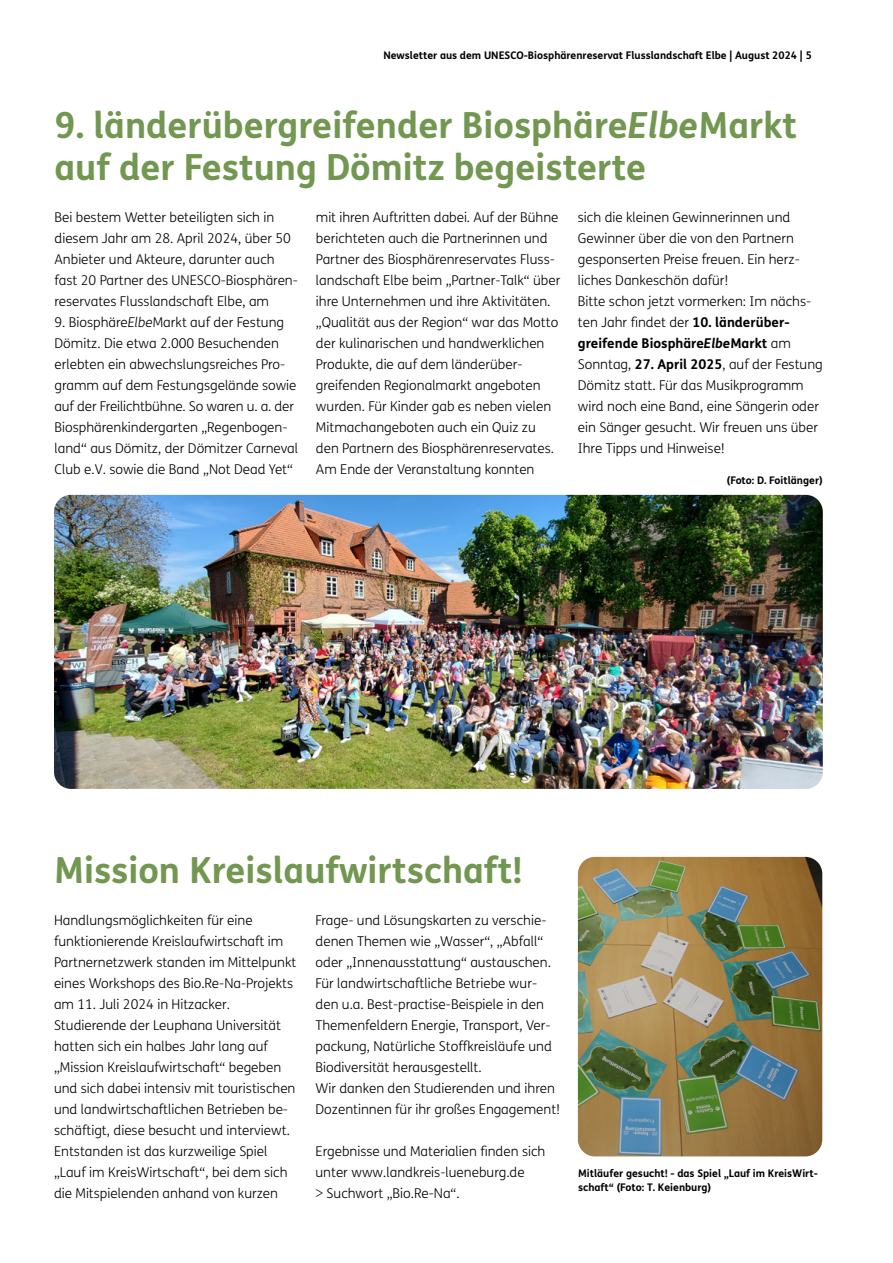
<style>
.page{position:relative;width:893px;height:1263px;background:#fff}
.page>*{position:absolute;margin:0;border:0;box-sizing:border-box;transform-origin:0 0}
.t1{font:700 36px/42px "FS Me";color:#719751}
.t2{font:300 13.5px/21px "FS Me";color:#000}
.t3{font:700 10.5px/13.5px "FS Me";color:#000}
.s1{font-style:italic}
.s2{font-weight:700}
.s3{font-weight:700;font-style:italic}
</style>
<div class="page">
<img style="left:54px;top:495px;width:769px;height:294px">
<img style="left:578px;top:857px;width:244px;height:299px">
<p class="t3" style="left:383px;top:49px;width:430px">Newsletter aus dem UNESCO-Biosphärenreservat Flusslandschaft Elbe | August 2024 | 5</p>
<h1 class="t1" style="left:55px;top:105px;width:744px">9. länderübergreifender Biosphäre<span class="s1">Elbe</span>Markt auf der Festung Dömitz begeisterte</h1>
<p class="t2" style="left:316px;top:207px;width:246px">mit ihren Auftritten dabei. Auf der Bühne berichteten auch die Partnerinnen und Partner des Biosphärenreservates Fluss&shy;landschaft Elbe beim „Partner-Talk“ über ihre Unternehmen und ihre Aktivitäten. „Qualität aus der Region“ war das Motto der kulinarischen und handwerklichen Produkte, die auf dem länderüber&shy;greifenden Regionalmarkt angeboten wurden. Für Kinder gab es neben vielen Mitmachangeboten auch ein Quiz zu den Partnern des Biosphärenreservates.<br>Am Ende der Veranstaltung konnten</p>
<p class="t2" style="left:578px;top:207px;width:246px">sich die kleinen Gewinnerinnen und Gewinner über die von den Partnern gesponserten Preise freuen. Ein herz&shy;liches Dankeschön dafür!<br>Bitte schon jetzt vormerken: Im nächs&shy;ten Jahr findet der <span class="s2">10. länderüber&shy;greifende Biosphäre</span><span class="s3">Elbe</span><span class="s2">Markt</span> am Sonntag, <span class="s2">27. April 2025</span>, auf der Festung Dömitz statt. Für das Musikprogramm wird noch eine Band, eine Sängerin oder ein Sänger gesucht. Wir freuen uns über Ihre Tipps und Hinweise!</p>
<p class="t2" style="left:55px;top:207px;width:245px">Bei bestem Wetter beteiligten sich in diesem Jahr am 28. April 2024, über 50<br>Anbieter und Akteure, darunter auch fast 20 Partner des UNESCO-Biosphären&shy;reservates Flusslandschaft Elbe, am</p>
<p class="t2" style="left:55px;top:312px;width:245px">9. Biosphäre<span class="s1">Elbe</span>Markt auf der Festung Dömitz. Die etwa 2.000 Besuchenden erlebten ein abwechslungsreiches Pro&shy;gramm auf dem Festungsgelände sowie auf der Freilichtbühne. So waren u. a. der Biosphärenkindergarten „Regenbogen&shy;land“ aus Dömitz, der Dömitzer Carneval Club e.V. sowie die Band „Not Dead Yet“</p>
<p class="t3" style="left:727px;top:474px;width:98px">(Foto: D. Foitlänger)</p>
<h1 class="t1" style="left:54px;top:850px;width:470px">Mission Kreislaufwirtschaft!</h1>
<p class="t2" style="left:54px;top:910px;width:244px">Handlungsmöglichkeiten für eine funktionierende Kreislaufwirtschaft im Partnernetzwerk standen im Mittelpunkt eines Workshops des Bio.Re-Na-Projekts am 11. Juli 2024 in Hitzacker.<br>Studierende der Leuphana Universität hatten sich ein halbes Jahr lang auf „Mission Kreislaufwirtschaft“ begeben und sich dabei intensiv mit touristischen und landwirtschaftlichen Betrieben be&shy;schäftigt, diese besucht und interviewt.<br>Entstanden ist das kurzweilige Spiel „Lauf im KreisWirtschaft“, bei dem sich die Mitspielenden anhand von kurzen</p>
<p class="t2" style="left:315px;top:910px;width:246px">Frage- und Lösungskarten zu verschie&shy;denen Themen wie „Wasser“, „Abfall“ oder „Innenausstattung“ austauschen.<br>Für landwirtschaftliche Betriebe wur&shy;den u.a. Best-practise-Beispiele in den Themenfeldern Energie, Transport, Ver&shy;packung, Natürliche Stoffkreisläufe und Biodiversität herausgestellt.<br>Wir danken den Studierenden und ihren Dozentinnen für ihr großes Engagement!</p>
<p class="t2" style="left:315px;top:1141px;width:231px">Ergebnisse und Materialien finden sich unter www.landkreis-lueneburg.de<br>&gt; Suchwort „Bio.Re-Na“.</p>
<p class="t3" style="left:578px;top:1167px;width:241px">Mitläufer gesucht! - das Spiel „Lauf im KreisWirt&shy;schaft“ (Foto: T. Keienburg)</p>
</div>
